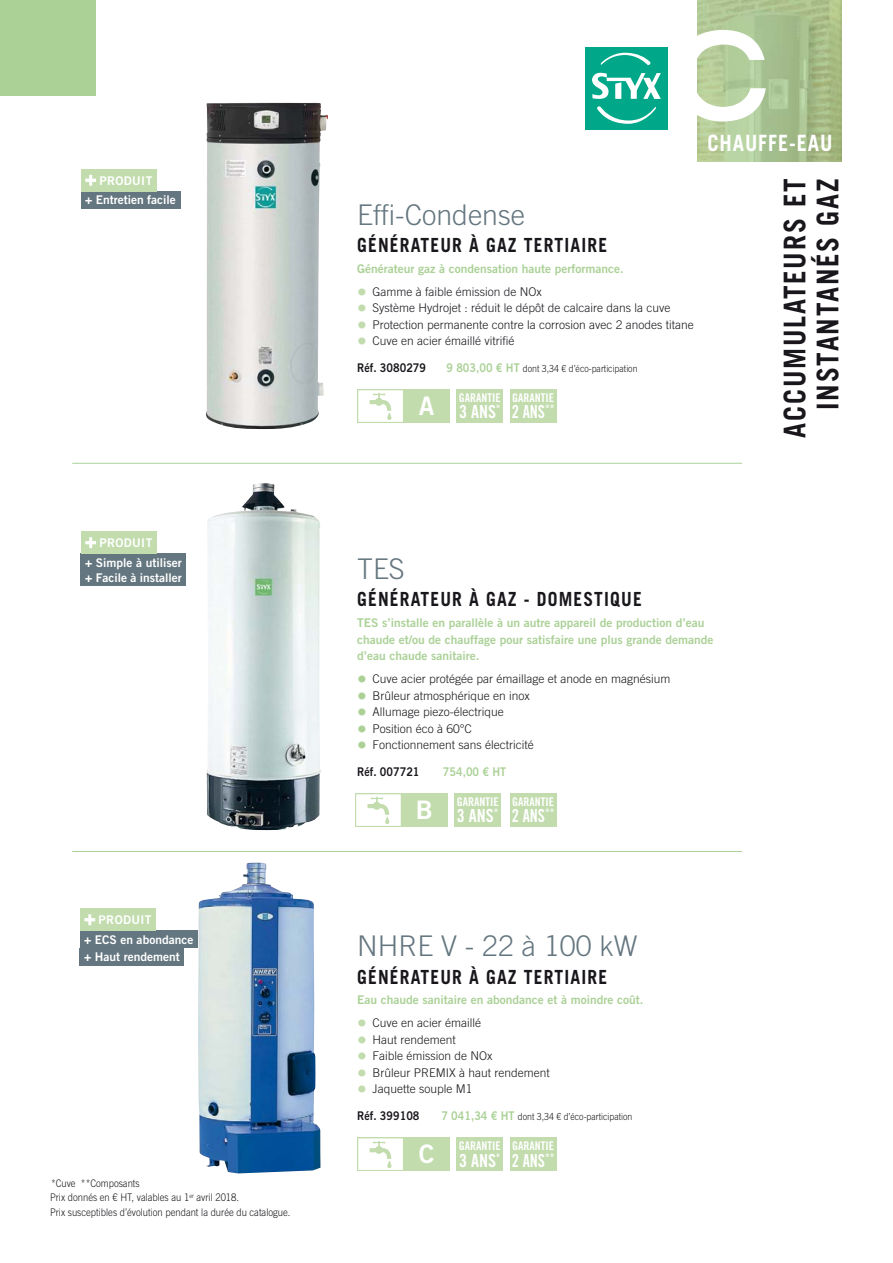
<style>
.page{position:relative;width:893px;height:1263px;background:#fff}
.page>*{position:absolute;margin:0;border:0;box-sizing:border-box;transform-origin:0 0}
.t1{font:700 30px/33px "Trade Gothic LT Std";letter-spacing:.065em;color:#1a171c;text-align:right;scale:.9 1}
.t2{font:300 28.5px "Trade Gothic LT Std";color:#64767f}
.t3{font:25.5px "Trade Gothic LT Std Bd 2";color:#fff}
.t4{font:700 22.5px "Trade Gothic LT Std";letter-spacing:.045em;color:#fff;scale:.9 1}
.t5{font:700 19.5px "Trade Gothic LT Std";letter-spacing:.065em;color:#1a171c;scale:.9 1}
.t6{font:18px "Trade Gothic LT Std Bd Cn 20";color:#fff;scale:.9 1}
.t7{font:18px "Trade Gothic LT Std Bd Cn 20";color:#fff}
.t8{font:300 12px "Trade Gothic LT Std";color:#1a171c}
.t9{font:12px/16.5px "Trade Gothic LT Std Bd 2";color:#abd197}
.t10{font:12px/15px "Trade Gothic LT Std Bd 2";color:#fff}
.t11{font:12px "Trade Gothic LT Std Bd Cn 20";color:#fff}
.t12{font:12px "Trade Gothic LT Std Bd 2";color:#1a171c;scale:.9 1}
.t13{font:12px "Trade Gothic LT Std Bd 2";letter-spacing:.03em;color:#fff}
.t14{font:12px "Trade Gothic LT Std Bd 2";color:#abd197;scale:.9 1}
.t15{font:300 10.5px/15px "Trade Gothic LT Std";color:#1a171c;scale:.9 1}
.t16{font:10.5px "Trade Gothic LT Std Bd Cn 20";color:#fff}
.t17{font:300 9.75px "Trade Gothic LT Std";color:#1a171c;scale:.9 1}
.s1{font-family:"Trade Gothic LT Std";font-weight:700}
.s2{font-size:19.5px;color:#c2dcae}
.s3{font-family:"Trade Gothic LT Std Bd 2";font-weight:400;font-size:12px;color:#abd197}
.s4{font-size:19.5px;color:#abd197}
</style>
<div class="page">
<hr style="left:72px;top:463px;width:670px;height:1px;background:#abd197">
<hr style="left:72px;top:851px;width:670px;height:1px;background:#abd197">
<div style="left:0;top:0;width:96px;height:96px;background:#abd197"></div>
<img style="left:206px;top:103px;width:122px;height:326px">
<div style="left:81px;top:191px;width:99px;height:17px;background:#64767f"></div>
<div style="left:81px;top:169px;width:75px;height:22px;background:#c2dcae"></div>
<svg style="left:85px;top:175px;width:11px;height:11px"></svg>
<img style="left:206px;top:483px;width:115px;height:347px">
<div style="left:81px;top:554px;width:105px;height:32px;background:#64767f"></div>
<div style="left:81px;top:532px;width:75px;height:22px;background:#c2dcae"></div>
<svg style="left:85px;top:537px;width:11px;height:11px"></svg>
<img style="left:198px;top:863px;width:122px;height:310px">
<div style="left:585px;top:47px;width:82px;height:83px;background:#00a889"></div>
<svg style="left:600px;top:53px;width:51px;height:12px"></svg>
<svg style="left:597px;top:106px;width:59px;height:18px"></svg>
<svg style="left:592px;top:72px;width:69px;height:27px"></svg>
<svg style="left:697px;top:0;width:145px;height:162px;background:#b3c99b"></svg>
<div style="left:510px;top:389px;width:47px;height:34px;background:#c2dcae"></div>
<div style="left:456px;top:389px;width:47px;height:34px;background:#c2dcae"></div>
<svg style="left:357px;top:389px;width:46px;height:34px"></svg>
<div style="left:403px;top:389px;width:47px;height:34px;background:#c2dcae"></div>
<div style="left:510px;top:793px;width:47px;height:34px;background:#c2dcae"></div>
<div style="left:454px;top:793px;width:47px;height:34px;background:#c2dcae"></div>
<div style="left:355px;top:793px;width:47px;height:34px;background:#c2dcae"></div>
<svg style="left:356px;top:794px;width:45px;height:32px"></svg>
<div style="left:401px;top:793px;width:47px;height:34px;background:#c2dcae"></div>
<div style="left:510px;top:1137px;width:47px;height:34px;background:#c2dcae"></div>
<div style="left:456px;top:1137px;width:47px;height:34px;background:#c2dcae"></div>
<svg style="left:357px;top:1137px;width:46px;height:34px"></svg>
<div style="left:403px;top:1137px;width:47px;height:34px;background:#c2dcae"></div>
<div style="left:80px;top:931px;width:118px;height:17px;background:#64767f"></div>
<div style="left:80px;top:909px;width:75px;height:22px;background:#c2dcae"></div>
<svg style="left:84px;top:914px;width:11px;height:11px"></svg>
<div style="left:80px;top:948px;width:104px;height:17px;background:#64767f"></div>
<p class="t13" style="left:99px;top:176px;width:54px">PRODUIT</p>
<p class="t10" style="left:85px;top:193px;width:92px"><span class="s1">+</span> Entretien facile</p>
<p class="t13" style="left:99px;top:538px;width:54px">PRODUIT</p>
<p class="t10" style="left:85px;top:556px;width:98px"><span class="s1">+</span> Simple à utiliser <span class="s1">+</span> Facile à installer</p>
<p class="t13" style="left:99px;top:915px;width:54px">PRODUIT</p>
<p class="t10" style="left:84px;top:950px;width:97px"><span class="s1">+</span> Haut rendement</p>
<p class="t10" style="left:84px;top:933px;width:111px"><span class="s1">+</span> ECS en abondance</p>
<p class="t15" style="left:51px;top:1176px;width:100px">*Cuve **Composants</p>
<p class="t15" style="left:50px;top:1191px;width:269px">Prix donnés en € HT, valables au 1<sup>er</sup> avril 2018.<br>Prix susceptibles d’évolution pendant la durée du catalogue.</p>
<h2 class="t2" style="left:357px;top:204px;width:169px">Effi-Condense</h2>
<h3 class="t5" style="left:357px;top:238px;width:279px">GÉNÉRATEUR À GAZ TERTIAIRE</h3>
<p class="t9" style="left:357px;top:261px;width:268px">Générateur gaz à condensation haute performance.</p>
<p class="t8" style="left:357px;top:287px;width:186px"><span class="s2">•</span> Gamme à faible émission de NOx</p>
<p class="t8" style="left:357px;top:303px;width:315px"><span class="s2">•</span> Système Hydrojet : réduit le dépôt de calcaire dans la cuve</p>
<p class="t8" style="left:357px;top:320px;width:338px"><span class="s2">•</span> Protection permanente contre la corrosion avec 2 anodes titane</p>
<p class="t8" style="left:357px;top:336px;width:159px"><span class="s2">•</span> Cuve en acier émaillé vitrifié</p>
<p class="t12" style="left:357px;top:364px;width:78px">Réf. 3080279</p>
<p class="t17" style="left:446px;top:365px;width:214px"><span class="s3">9 803,00 € HT</span> dont 3,34 € d’éco-participation</p>
<p class="t11" style="left:459px;top:391px;width:43px">GARANTIE</p>
<h3 class="t7" style="left:459px;top:402px;width:38px">3 ANS</h3>
<h3 class="t3" style="left:419px;top:397px;width:17px">A</h3>
<p class="t16" style="left:496px;top:403px;width:6px">*</p>
<p class="t11" style="left:512px;top:391px;width:43px">GARANTIE</p>
<h3 class="t6" style="left:512px;top:402px;width:49px">2 ANS<sup>**</sup></h3>
<h3 class="t4" style="left:707px;top:134px;width:140px">CHAUFFE-EAU</h3>
<h1 class="t1" style="left:781px;top:438px;width:289px;rotate:-90deg">ACCUMULATEURS ET<br>INSTANTANÉS GAZ</h1>
<h2 class="t2" style="left:357px;top:559px;width:49px">TES</h2>
<h3 class="t5" style="left:357px;top:592px;width:318px">GÉNÉRATEUR À GAZ - DOMESTIQUE</h3>
<p class="t9" style="left:357px;top:616px;width:358px">TES s’installe en parallèle à un autre appareil de production d’eau chaude et/ou de chauffage pour satisfaire une plus grande demande d’eau chaude sanitaire.</p>
<p class="t8" style="left:357px;top:674px;width:315px"><span class="s4">•</span> Cuve acier protégée par émaillage et anode en magnésium</p>
<p class="t8" style="left:357px;top:691px;width:174px"><span class="s4">•</span> Brûleur atmosphérique en inox</p>
<p class="t8" style="left:357px;top:707px;width:148px"><span class="s4">•</span> Allumage piezo-électrique</p>
<p class="t8" style="left:357px;top:724px;width:116px"><span class="s4">•</span> Position éco à 60°C</p>
<p class="t8" style="left:357px;top:740px;width:178px"><span class="s4">•</span> Fonctionnement sans électricité</p>
<p class="t12" style="left:357px;top:768px;width:71px">Réf. 007721</p>
<p class="t14" style="left:443px;top:768px;width:72px">754,00 € HT</p>
<p class="t11" style="left:457px;top:795px;width:43px">GARANTIE</p>
<h3 class="t7" style="left:457px;top:806px;width:38px">3 ANS</h3>
<h3 class="t3" style="left:416px;top:801px;width:19px">B</h3>
<p class="t16" style="left:494px;top:807px;width:6px">*</p>
<p class="t11" style="left:512px;top:795px;width:43px">GARANTIE</p>
<h3 class="t6" style="left:512px;top:806px;width:49px">2 ANS<sup>**</sup></h3>
<h2 class="t2" style="left:357px;top:936px;width:282px">NHRE V - 22 à 100 kW</h2>
<h3 class="t5" style="left:357px;top:970px;width:279px">GÉNÉRATEUR À GAZ TERTIAIRE</h3>
<p class="t9" style="left:357px;top:993px;width:288px">Eau chaude sanitaire en abondance et à moindre coût.</p>
<p class="t8" style="left:357px;top:1019px;width:125px"><span class="s2">•</span> Cuve en acier émaillé</p>
<p class="t8" style="left:357px;top:1035px;width:100px"><span class="s2">•</span> Haut rendement</p>
<p class="t8" style="left:357px;top:1052px;width:137px"><span class="s2">•</span> Faible émission de NOx</p>
<p class="t8" style="left:357px;top:1068px;width:194px"><span class="s2">•</span> Brûleur PREMIX à haut rendement</p>
<p class="t8" style="left:357px;top:1085px;width:117px"><span class="s2">•</span> Jaquette souple M1</p>
<p class="t12" style="left:357px;top:1112px;width:71px">Réf. 399108</p>
<p class="t17" style="left:441px;top:1113px;width:214px"><span class="s3">7 041,34 € HT</span> dont 3,34 € d’éco-participation</p>
<p class="t11" style="left:459px;top:1139px;width:43px">GARANTIE</p>
<h3 class="t7" style="left:459px;top:1150px;width:38px">3 ANS</h3>
<h3 class="t3" style="left:419px;top:1145px;width:17px">C</h3>
<p class="t16" style="left:496px;top:1151px;width:6px">*</p>
<p class="t11" style="left:512px;top:1139px;width:43px">GARANTIE</p>
<h3 class="t6" style="left:512px;top:1150px;width:49px">2 ANS<sup>**</sup></h3>
</div>
